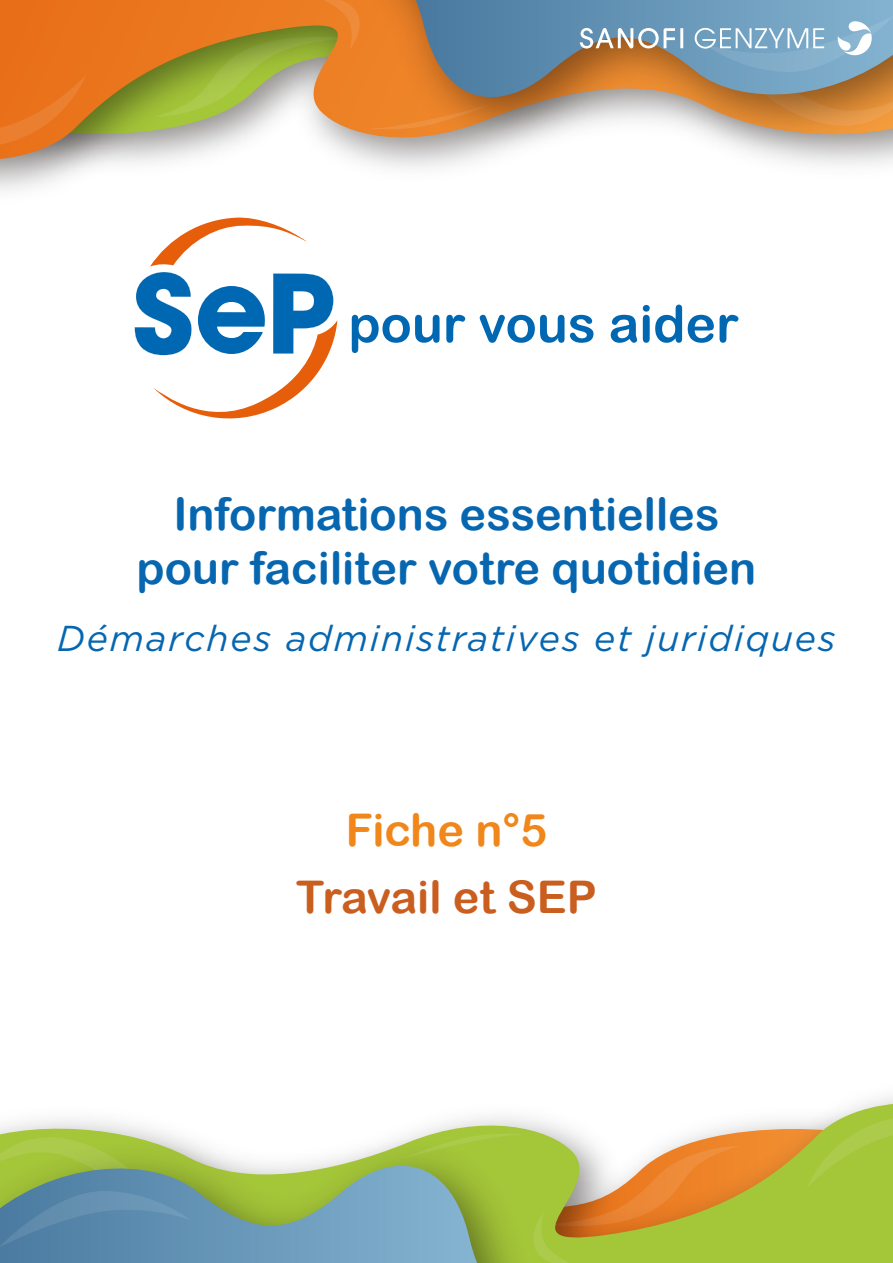
<style>
.page{position:relative;width:893px;height:1263px;background:#fff}
.page>*{position:absolute;margin:0;border:0;box-sizing:border-box;transform-origin:0 0}
.t1{font:51.6px "Arial Rounded MT Bold";color:#0067b2}
.t2{font:45px/54px "Arial Rounded MT Bold";color:#0666b0;text-align:center}
.t3{font:45px "Arial Rounded MT Bold";color:#c95e1e}
.t4{font:45px "Arial Rounded MT Bold";letter-spacing:-.005em;color:#f1861a}
.t5{font:italic 36px "Gotham";letter-spacing:.05em;color:#0666b0}
</style>
<div class="page">
<svg style="left:0;top:0;width:288px;height:160px"></svg>
<svg style="left:0;top:75px;width:86px;height:72px"></svg>
<svg style="left:153px;top:0;width:148px;height:117px"></svg>
<img style="left:301px;top:0;width:592px;height:166px">
<svg style="left:405px;top:0;width:488px;height:113px"></svg>
<svg style="left:24px;top:1096px;width:869px;height:167px"></svg>
<svg style="left:807px;top:1115px;width:86px;height:73px"></svg>
<svg style="left:619px;top:1146px;width:121px;height:117px"></svg>
<img style="left:0;top:1123px;width:619px;height:140px">
<svg style="left:0;top:1156px;width:488px;height:107px"></svg>
<svg style="left:0;top:1137px;width:191px;height:111px"></svg>
<svg style="left:580px;top:28px;width:103px;height:21px"></svg>
<svg style="left:695px;top:15px;width:198px;height:111px"></svg>
<svg style="left:134px;top:217px;width:203px;height:202px"></svg>
<p class="t1" style="left:348px;top:293px;width:392px">pour vous aider</p>
<p class="t2" style="left:137px;top:486px;width:621px">Informations essentielles pour faciliter votre quotidien</p>
<p class="t5" style="left:57px;top:616px;width:780px">Démarches administratives et juridiques</p>
<p class="t4" style="left:346px;top:803px;width:203px">Fiche n°5</p>
<p class="t3" style="left:296px;top:870px;width:302px">Travail et SEP</p>
</div>
